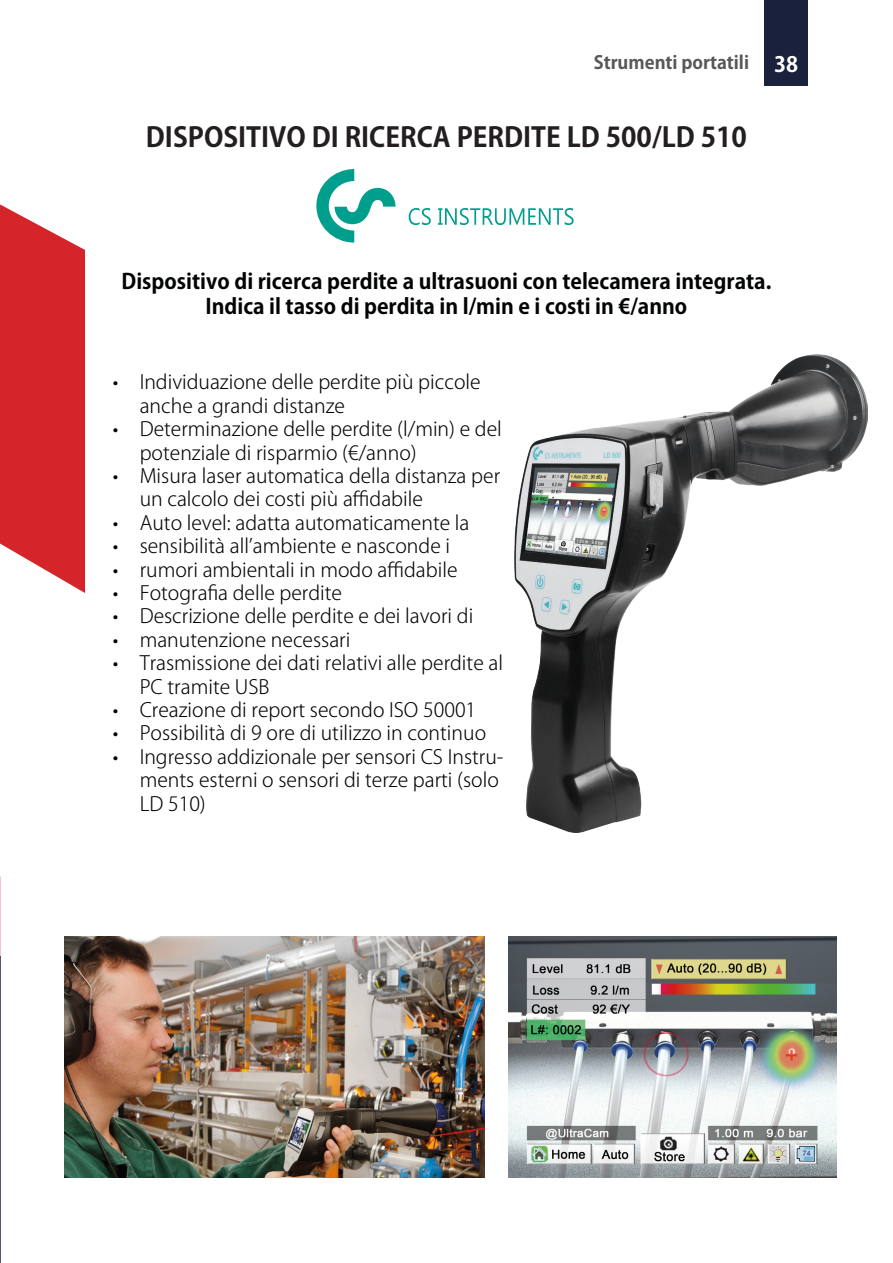
<style>
.page{position:relative;width:893px;height:1263px;background:#fff}
.page>*{position:absolute;margin:0;border:0;box-sizing:border-box;transform-origin:0 0}
.t1{font:700 27px "Koz Go Pr 6 N";color:#231f20}
.t2{font:700 21px "Koz Go Pr 6 N";color:#020304}
.t3{font:700 21px "Koz Go Pr 6 N";color:#fff}
.t4{font:300 19.5px/23.4px "Koz Go Pr 6 N";color:#020304}
.t5{font:700 18px "Koz Go Pr 6 N";color:#57585a}
</style>
<div class="page">
<hr style="left:0;top:956px;width:1px;height:307px;background:#1d1f3e">
<div style="left:764px;top:0;width:44px;height:85px;background:#1a213d"></div>
<img style="left:65px;top:936px;width:419px;height:242px">
<img style="left:508px;top:936px;width:328px;height:241px">
<img style="left:515px;top:355px;width:352px;height:478px">
<svg style="left:0;top:204px;width:85px;height:389px;background:#d83f44"></svg>
<svg style="left:316px;top:169px;width:80px;height:74px"></svg>
<svg style="left:409px;top:208px;width:22px;height:17px"></svg>
<svg style="left:438px;top:208px;width:136px;height:17px"></svg>
<p class="t5" style="left:594px;top:52px;width:157px">Strumenti portatili</p>
<p class="t3" style="left:774px;top:52px;width:26px">38</p>
<p class="t1" style="left:146px;top:122px;width:603px">DISPOSITIVO DI RICERCA PERDITE LD 500/LD 510</p>
<p class="t2" style="left:122px;top:269px;width:651px">Dispositivo di ricerca perdite a ultrasuoni con telecamera integrata.</p>
<p class="t2" style="left:206px;top:295px;width:483px">Indica il tasso di perdita in l/min e i costi in €/anno</p>
<p class="t4" style="left:140px;top:371px;width:342px;text-indent:-27px">• Individuazione delle perdite più piccole anche a grandi distanze</p>
<p class="t4" style="left:140px;top:418px;width:364px;text-indent:-27px">• Determinazione delle perdite (l/min) e del potenziale di risparmio (€/anno)</p>
<p class="t4" style="left:140px;top:465px;width:362px;text-indent:-27px">• Misura laser automatica della distanza per un calcolo dei costi più affidabile</p>
<p class="t4" style="left:113px;top:511px;width:358px">• Auto level: adatta automaticamente la</p>
<p class="t4" style="left:113px;top:535px;width:339px">• sensibilità all’ambiente e nasconde i</p>
<p class="t4" style="left:113px;top:558px;width:346px">• rumori ambientali in modo affidabile</p>
<p class="t4" style="left:113px;top:582px;width:231px">• Fotografia delle perdite</p>
<p class="t4" style="left:113px;top:605px;width:362px">• Descrizione delle perdite e dei lavori di</p>
<p class="t4" style="left:113px;top:628px;width:239px">• manutenzione necessari</p>
<p class="t4" style="left:140px;top:652px;width:365px;text-indent:-27px">• Trasmissione dei dati relativi alle perdite al<br>PC tramite USB</p>
<p class="t4" style="left:113px;top:699px;width:365px">• Creazione di report secondo ISO 50001</p>
<p class="t4" style="left:113px;top:722px;width:375px">• Possibilità di 9 ore di utilizzo in continuo</p>
<p class="t4" style="left:140px;top:745px;width:365px;text-indent:-27px">• Ingresso addizionale per sensori CS Instru&shy;ments esterni o sensori di terze parti (solo<br>LD 510)</p>
</div>
